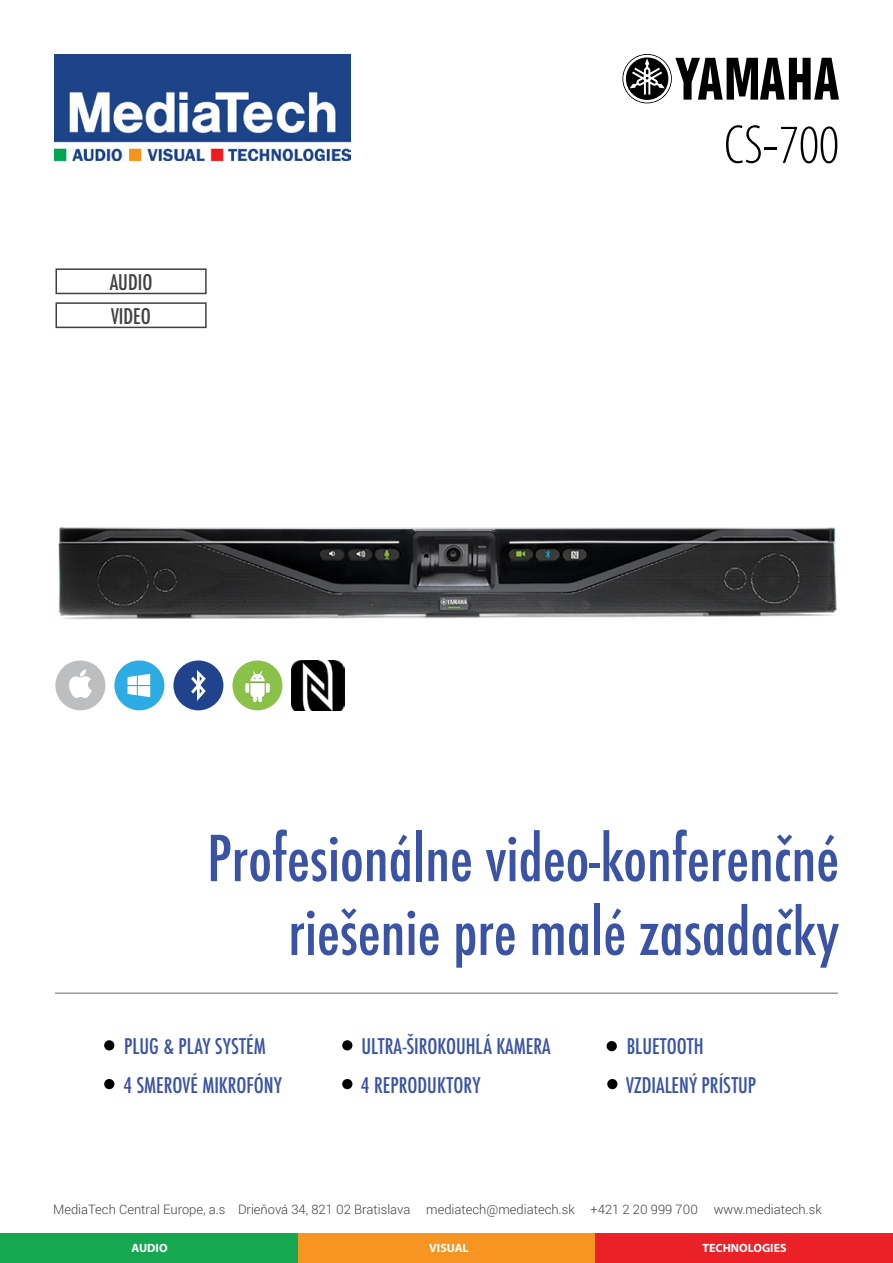
<style>
.page{position:relative;width:893px;height:1263px;background:#fff}
.page>*{position:absolute;margin:0;border:0;box-sizing:border-box;transform-origin:0 0}
.t1{font:500 condensed 61.5px "Futura";color:#3a53a4}
.t2{font:300 condensed 55.5px "Myriad Pro";color:#000}
.t3{font:500 condensed 21px "Futura";color:#3a53a4}
.t4{font:500 condensed 21px "Futura";color:#414042}
.t5{font:300 13.05px "Roboto";color:#414042}
.t6{font:700 12px "Myriad Pro";color:#fff}
</style>
<div class="page">
<img style="left:58px;top:527px;width:779px;height:92px">
<div style="left:104px;top:1079px;width:10px;height:10px;background:#000;border-radius:50%"></div>
<div style="left:104px;top:1040px;width:10px;height:10px;background:#000;border-radius:50%"></div>
<div style="left:342px;top:1079px;width:10px;height:10px;background:#000;border-radius:50%"></div>
<div style="left:342px;top:1040px;width:10px;height:10px;background:#000;border-radius:50%"></div>
<div style="left:607px;top:1041px;width:10px;height:10px;background:#000;border-radius:50%"></div>
<div style="left:607px;top:1079px;width:10px;height:10px;background:#000;border-radius:50%"></div>
<div style="left:114px;top:660px;width:50px;height:50px;background:#2cace2;border-radius:50%"></div>
<svg style="left:128px;top:674px;width:22px;height:23px"></svg>
<div style="left:173px;top:660px;width:50px;height:50px;background:#21428d;border-radius:50%"></div>
<svg style="left:191px;top:670px;width:15px;height:31px"></svg>
<div style="left:55px;top:660px;width:50px;height:50px;background:#bcbec0;border-radius:50%"></div>
<svg style="left:69px;top:670px;width:23px;height:28px"></svg>
<hr style="left:55px;top:992px;width:783px;height:2px;background:#000">
<svg style="left:622px;top:54px;width:217px;height:49px"></svg>
<div style="left:595px;top:1233px;width:298px;height:30px;background:#eb2128"></div>
<div style="left:297px;top:1233px;width:298px;height:30px;background:#f69522"></div>
<div style="left:0;top:1233px;width:298px;height:30px;background:#16a751"></div>
<div style="left:55px;top:268px;width:152px;height:26px;border:2px solid #414042"></div>
<div style="left:55px;top:302px;width:152px;height:26px;border:2px solid #414042"></div>
<img style="left:54px;top:54px;width:297px;height:106px">
<div style="left:232px;top:660px;width:50px;height:50px;background:#8ac249;border-radius:50%"></div>
<img style="left:245px;top:671px;width:25px;height:30px">
<img style="left:291px;top:660px;width:53px;height:50px">
<p class="t4" style="left:110px;top:269px;width:44px">AUDIO</p>
<p class="t4" style="left:111px;top:303px;width:41px">VIDEO</p>
<p class="t2" style="left:724px;top:115px;width:116px">CS-700</p>
<p class="t1" style="left:207px;top:819px;width:633px">Profesionálne video-konferenčné</p>
<p class="t1" style="left:288px;top:893px;width:552px">riešenie pre malé zasadačky</p>
<p class="t3" style="left:362px;top:1033px;width:191px">ULTRA-ŠIROKOUHLÁ KAMERA</p>
<p class="t3" style="left:124px;top:1033px;width:143px">PLUG &amp; PLAY SYSTÉM</p>
<p class="t3" style="left:627px;top:1033px;width:79px">BLUETOOTH</p>
<p class="t3" style="left:123px;top:1071px;width:160px">4 SMEROVÉ MIKROFÓNY</p>
<p class="t3" style="left:361px;top:1071px;width:121px">4 REPRODUKTORY</p>
<p class="t3" style="left:626px;top:1071px;width:132px">VZDIALENÝ PRÍSTUP</p>
<p class="t5" style="left:53px;top:1200px;width:770px">MediaTech Central Europe, a.s Drieňová 34, 821 02 Bratislava mediatech@mediatech.sk +421 2 20 999 700 www.mediatech.sk</p>
<p class="t6" style="left:132px;top:1240px;width:38px">AUDIO</p>
<p class="t6" style="left:429px;top:1240px;width:41px">VISUAL</p>
<p class="t6" style="left:702px;top:1240px;width:86px">TECHNOLOGIES</p>
</div>
